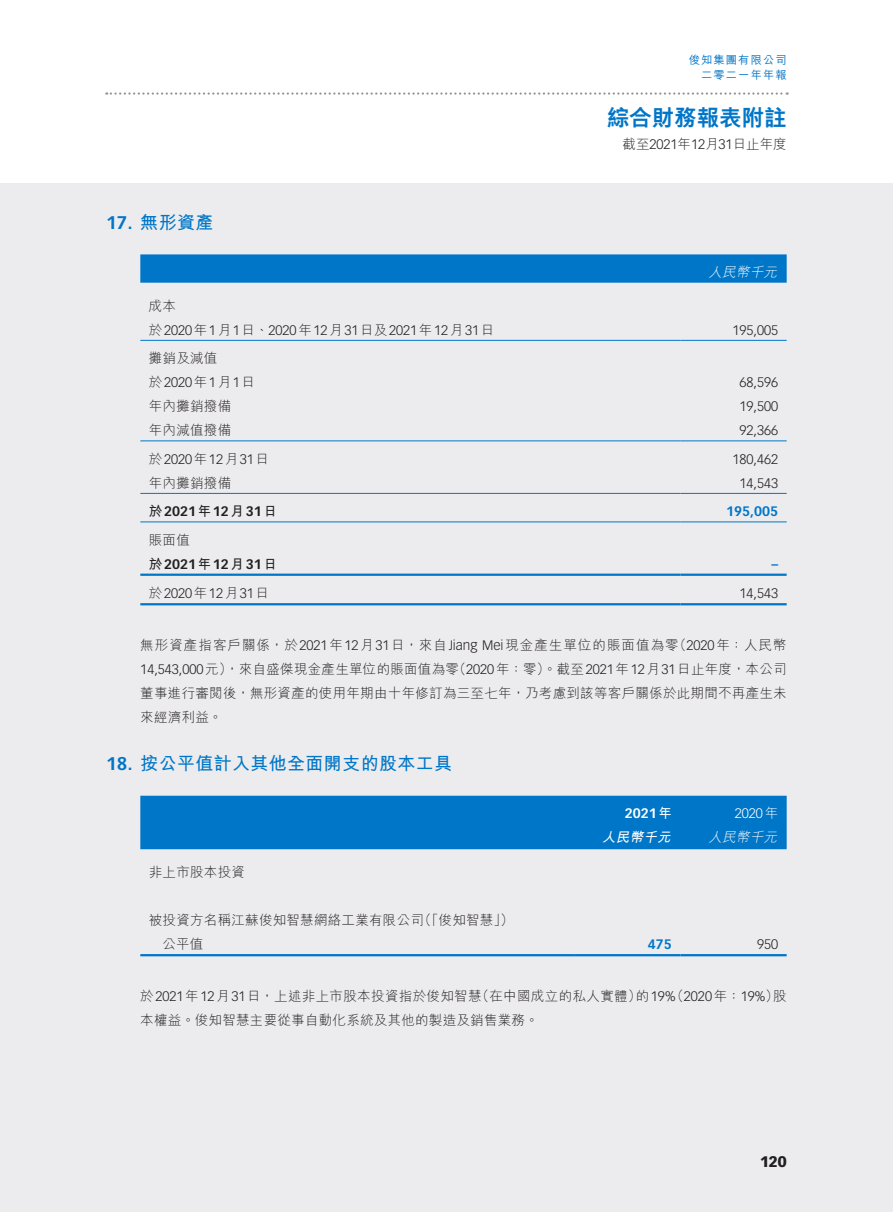
<style>
.page{position:relative;width:893px;height:1212px;background:#fff}
.page>*{position:absolute;margin:0;border:0;box-sizing:border-box;transform-origin:0 0}
.t1{font:800 22.5px "M Hei HK";color:#0076c8}
.t2{font:700 18px "M Hei HK";letter-spacing:.02em;color:#0076c8}
.t3{font:900 15px "Vectora LT Std";color:#231f20}
.t4{font:300 13.5px/24px "M Hei HK";letter-spacing:.02em;color:#231f20}
.t5{font:300 13.5px "Vectora LT Std";color:#231f20}
.t6{font:300 13.5px/24px "M Hei HK";letter-spacing:.075em;color:#231f20}
.t7{font:700 13.5px "Vectora LT Std";color:#231f20}
.t8{font:700 13.5px "Vectora LT Std";color:#0076c8}
.t9{font:italic 300 13.5px "M Hei HK";color:#fff}
.t10{font:300 13.5px "Vectora LT Std";color:#fff}
.t11{font:700 13.5px "Vectora LT Std";color:#fff}
.t12{font:italic 700 13.5px "M Hei HK";color:#fff}
.t13{font:500 11.25px/15px "M Hei HK";letter-spacing:.1em;color:#0076c8;text-align:right}
.s1{font-family:"Vectora LT Std"}
.s2{font-family:"M Hei HK"}
</style>
<div class="page">
<svg style="left:106px;top:92px;width:682px;height:3px"></svg>
<div style="left:0;top:183px;width:893px;height:1029px;background:#ececee"></div>
<svg style="left:140px;top:254px;width:647px;height:29px;background:#0679c9"></svg>
<hr style="left:140px;top:340px;width:540px;height:1px;background:#0076c8">
<hr style="left:680px;top:340px;width:107px;height:1px;background:#0076c8">
<hr style="left:140px;top:440px;width:540px;height:1px;background:#0076c8">
<hr style="left:680px;top:440px;width:107px;height:1px;background:#0076c8">
<hr style="left:140px;top:493px;width:540px;height:1px;background:#0076c8">
<hr style="left:680px;top:493px;width:107px;height:1px;background:#0076c8">
<hr style="left:140px;top:521px;width:540px;height:1px;background:#0076c8">
<hr style="left:680px;top:521px;width:107px;height:1px;background:#0076c8">
<hr style="left:140px;top:574px;width:540px;height:2px;background:#0076c8">
<hr style="left:680px;top:574px;width:107px;height:2px;background:#0076c8">
<hr style="left:140px;top:603px;width:540px;height:2px;background:#0076c8">
<hr style="left:680px;top:603px;width:107px;height:2px;background:#0076c8">
<div style="left:140px;top:796px;width:647px;height:53px;background:#0076c8"></div>
<hr style="left:140px;top:954px;width:434px;height:2px;background:#0076c8">
<hr style="left:574px;top:954px;width:106px;height:2px;background:#0076c8">
<hr style="left:680px;top:954px;width:107px;height:2px;background:#0076c8">
<p class="t13" style="left:689px;top:52px;width:99px">俊知集團有限公司二零二一年年報</p>
<h1 class="t1" style="left:607px;top:107px;width:181px">綜合財務報表附註</h1>
<p class="t4" style="left:622px;top:132px;width:166px">截至<span class="s1">2021</span>年<span class="s1">12</span>月<span class="s1">31</span>日止年度</p>
<h2 class="t2" style="left:106px;top:209px;width:109px"><span class="s1">17.</span> 無形資產</h2>
<p class="t9" style="left:708px;top:265px;width:73px">人民幣千元</p>
<p class="t4" style="left:149px;top:293px;width:29px">成本</p>
<p class="t5" style="left:149px;top:322px;width:347px"><span class="s2">於</span>2020<span class="s2">年</span>1<span class="s2">月</span>1<span class="s2">日、</span>2020<span class="s2">年</span>12<span class="s2">月</span>31<span class="s2">日及</span>2021<span class="s2">年</span>12<span class="s2">月</span>31<span class="s2">日</span></p>
<p class="t4" style="left:149px;top:346px;width:70px">攤銷及減值</p>
<p class="t5" style="left:732px;top:322px;width:47px">195,005</p>
<p class="t5" style="left:149px;top:374px;width:108px"><span class="s2">於</span>2020<span class="s2">年</span>1<span class="s2">月</span>1<span class="s2">日</span></p>
<p class="t5" style="left:739px;top:374px;width:40px">68,596</p>
<p class="t4" style="left:149px;top:394px;width:84px">年內攤銷撥備</p>
<p class="t5" style="left:739px;top:398px;width:40px">19,500</p>
<p class="t4" style="left:149px;top:418px;width:84px">年內減值撥備</p>
<p class="t5" style="left:739px;top:422px;width:40px">92,366</p>
<p class="t5" style="left:149px;top:451px;width:122px"><span class="s2">於</span>2020<span class="s2">年</span>12<span class="s2">月</span>31<span class="s2">日</span></p>
<p class="t5" style="left:732px;top:451px;width:47px">180,462</p>
<p class="t4" style="left:149px;top:470px;width:84px">年內攤銷撥備</p>
<p class="t5" style="left:739px;top:475px;width:40px">14,543</p>
<p class="t7" style="left:149px;top:503px;width:130px"><span class="s2">於</span>2021<span class="s2">年</span>12<span class="s2">月</span>31<span class="s2">日</span></p>
<p class="t4" style="left:149px;top:527px;width:43px">賬面值</p>
<p class="t8" style="left:726px;top:503px;width:53px">195,005</p>
<p class="t7" style="left:149px;top:556px;width:130px"><span class="s2">於</span>2021<span class="s2">年</span>12<span class="s2">月</span>31<span class="s2">日</span></p>
<p class="t8" style="left:771px;top:556px;width:8px">–</p>
<p class="t5" style="left:149px;top:585px;width:122px"><span class="s2">於</span>2020<span class="s2">年</span>12<span class="s2">月</span>31<span class="s2">日</span></p>
<p class="t5" style="left:739px;top:585px;width:40px">14,543</p>
<p class="t4" style="left:673px;top:633px;width:115px">（<span class="s1">2020</span>年：人民幣</p>
<p class="t6" style="left:453px;top:633px;width:335px;text-indent:-312px">無形資產指客戶關係，於<span class="s1">2021</span>年<span class="s1">12</span>月<span class="s1">31</span>日，來自<span class="s1">Jiang Mei</span>現金產生單位的賬面值為零<br>（<span class="s1">2020</span>年：零）。截至<span class="s1">2021</span>年<span class="s1">12</span>月<span class="s1">31</span>日止年度，本公司</p>
<p class="t4" style="left:140px;top:657px;width:648px"><span class="s1">14,543,000</span>元，）來自盛傑現金產生單位的賬面值為零<br>董事進行審閱後，無形資產的使用年期由十年修訂為三至七年，乃考慮到該等客戶關係於此期間不再產生未來經濟利益。</p>
<h2 class="t2" style="left:106px;top:750px;width:347px"><span class="s1">18.</span> 按公平值計入其他全面開支的股本工具</h2>
<p class="t10" style="left:735px;top:805px;width:45px">2020 <span class="s2">年</span></p>
<p class="t11" style="left:625px;top:805px;width:49px">2021<span class="s2">年</span></p>
<p class="t4" style="left:149px;top:860px;width:98px">非上市股本投資</p>
<p class="t4" style="left:149px;top:908px;width:277px">被投資方名稱江蘇俊知智慧網絡工業有限公司</p>
<p class="t4" style="left:418px;top:908px;width:97px">（「俊知智慧 (「</p>
<p class="t4" style="left:162px;top:932px;width:43px">公平值</p>
<p class="t12" style="left:602px;top:827px;width:74px">人民幣千元</p>
<p class="t9" style="left:708px;top:830px;width:73px">人民幣千元</p>
<p class="t8" style="left:648px;top:936px;width:25px">475</p>
<p class="t5" style="left:757px;top:936px;width:23px">950</p>
<p class="t4" style="left:476px;top:984px;width:201px">（在中國成立的私人實體的） <span class="s1">19%</span></p>
<p class="t5" style="left:670px;top:988px;width:118px"><span class="s2">（</span>2020<span class="s2">年：</span>19% <span class="s2">股）</span></p>
<p class="t4" style="left:140px;top:984px;width:400px">於<span class="s1">2021</span>年<span class="s1">12</span>月<span class="s1">31</span>日，上述非上市股本投資指於俊知智慧<br>本權益。俊知智慧主要從事自動化系統及其他的製造及銷售業務。</p>
<p class="t3" style="left:760px;top:1152px;width:28px">120</p>
</div>
